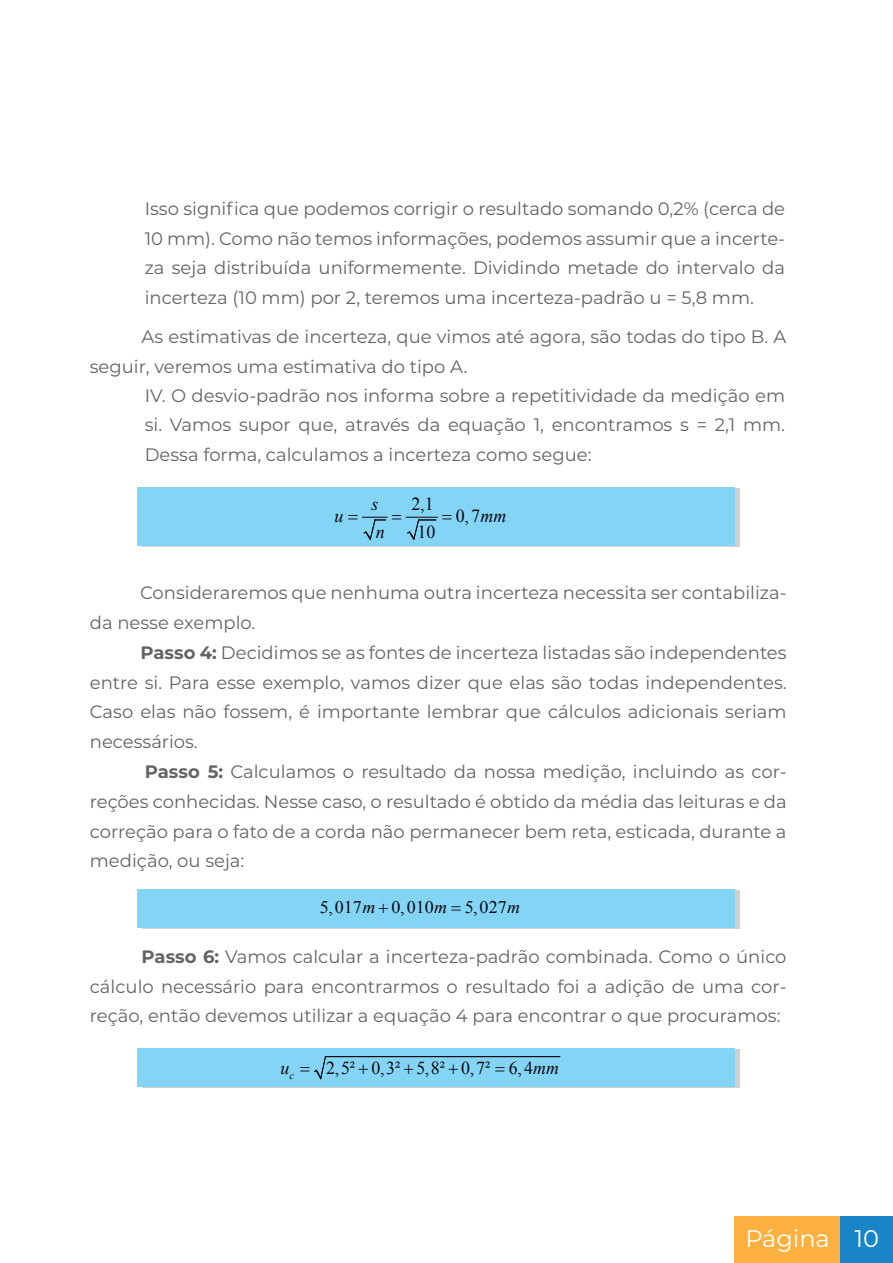
<style>
.page{position:relative;width:893px;height:1263px;background:#fff}
.page>*{position:absolute;margin:0;border:0;box-sizing:border-box;transform-origin:0 0}
.t1{font:24px "Montserrat";color:#fff}
.t2{font:18.45px "Times New Roman";color:#0c090e}
.t3{font:italic 18.45px "Times New Roman";color:#0c090e}
.t4{font:18.15px "Times New Roman";color:#0c090e}
.t5{font:18px/29.7px "Montserrat";color:#646366;text-align:justify}
.t6{font:17.7px "Times New Roman";color:#0c090e}
.t7{font:italic 10.5px "Times New Roman";color:#0c090e}
.s1{font-style:italic}
.s2{font-weight:700}
</style>
<div class="page">
<div style="left:840px;top:1216px;width:53px;height:47px;background:#1985c7"></div>
<div style="left:734px;top:1216px;width:106px;height:47px;background:#fbb03f"></div>
<div style="left:143px;top:488px;width:597px;height:59px;background:#d0d0d1"></div>
<div style="left:138px;top:488px;width:597px;height:58px;background:#84d4f6"></div>
<div style="left:143px;top:890px;width:597px;height:39px;background:#d0d0d1"></div>
<div style="left:138px;top:890px;width:597px;height:38px;background:#84d4f6"></div>
<div style="left:143px;top:1049px;width:597px;height:39px;background:#d0d0d1"></div>
<div style="left:138px;top:1049px;width:597px;height:38px;background:#84d4f6"></div>
<svg style="left:407px;top:519px;width:29px;height:21px"></svg>
<hr style="left:406px;top:517px;width:31px;height:1px;background:#0c090e">
<svg style="left:362px;top:516px;width:26px;height:24px"></svg>
<svg style="left:314px;top:1056px;width:246px;height:23px"></svg>
<p class="t5" style="left:145px;top:193px;width:642px">Isso significa que podemos corrigir o resultado somando 0,2% (cerca de 10 mm). Como não temos informações, podemos assumir que a incerte&shy;za seja distribuída uniformemente. Dividindo metade do intervalo da incerteza (10 mm) por 2, teremos uma incerteza-padrão u = 5,8 mm.</p>
<p class="t5" style="left:90px;top:321px;width:698px;text-indent:52px">As estimativas de incerteza, que vimos até agora, são todas do tipo B. A seguir, veremos uma estimativa do tipo A.</p>
<p class="t5" style="left:145px;top:380px;width:642px">IV. O desvio-padrão nos informa sobre a repetitividade da medição em si. Vamos supor que, através da equação 1, encontramos s = 2,1 mm.<br>Dessa forma, calculamos a incerteza como segue:</p>
<p class="t3" style="left:334px;top:503px;width:10px">u</p>
<p class="t3" style="left:371px;top:491px;width:8px">s</p>
<p class="t3" style="left:376px;top:519px;width:10px">n</p>
<p class="t2" style="left:411px;top:492px;width:24px">2,1</p>
<p class="t2" style="left:417px;top:519px;width:19px">10</p>
<p class="t2" style="left:456px;top:503px;width:52px">0,7<span class="s1">mm</span></p>
<p class="t5" style="left:90px;top:578px;width:698px;text-indent:50px">Consideraremos que nenhuma outra incerteza necessita ser contabiliza&shy;da nesse exemplo.</p>
<p class="t5" style="left:90px;top:637px;width:698px;text-indent:51px"><span class="s2">Passo 4:</span> Decidimos se as fontes de incerteza listadas são independentes entre si. Para esse exemplo, vamos dizer que elas são todas independentes.<br>Caso elas não fossem, é importante lembrar que cálculos adicionais seriam necessários.</p>
<p class="t5" style="left:90px;top:756px;width:698px;text-indent:55px"><span class="s2">Passo 5:</span> Calculamos o resultado da nossa medição, incluindo as cor&shy;reções conhecidas. Nesse caso, o resultado é obtido da média das leituras e da correção para o fato de a corda não permanecer bem reta, esticada, durante a medição, ou seja:</p>
<p class="t6" style="left:320px;top:895px;width:202px">5,017<span class="s1">m</span> 0,010<span class="s1">m</span> 5,027<span class="s1">m</span></p>
<p class="t5" style="left:90px;top:941px;width:698px;text-indent:52px"><span class="s2">Passo 6:</span> Vamos calcular a incerteza-padrão combinada. Como o único cálculo necessário para encontrarmos o resultado foi a adição de uma cor&shy;reção, então devemos utilizar a equação 4 para encontrar o que procuramos:</p>
<p class="t7" style="left:280px;top:1068px;width:15px">c<sup>u</sup></p>
<p class="t4" style="left:326px;top:1056px;width:234px">2,5² 0,3² 5,8² 0,7² 6,4<span class="s1">mm</span></p>
<h1 class="t1" style="left:745px;top:1222px;width:86px">Página</h1>
<h1 class="t1" style="left:854px;top:1222px;width:26px">10</h1>
</div>
